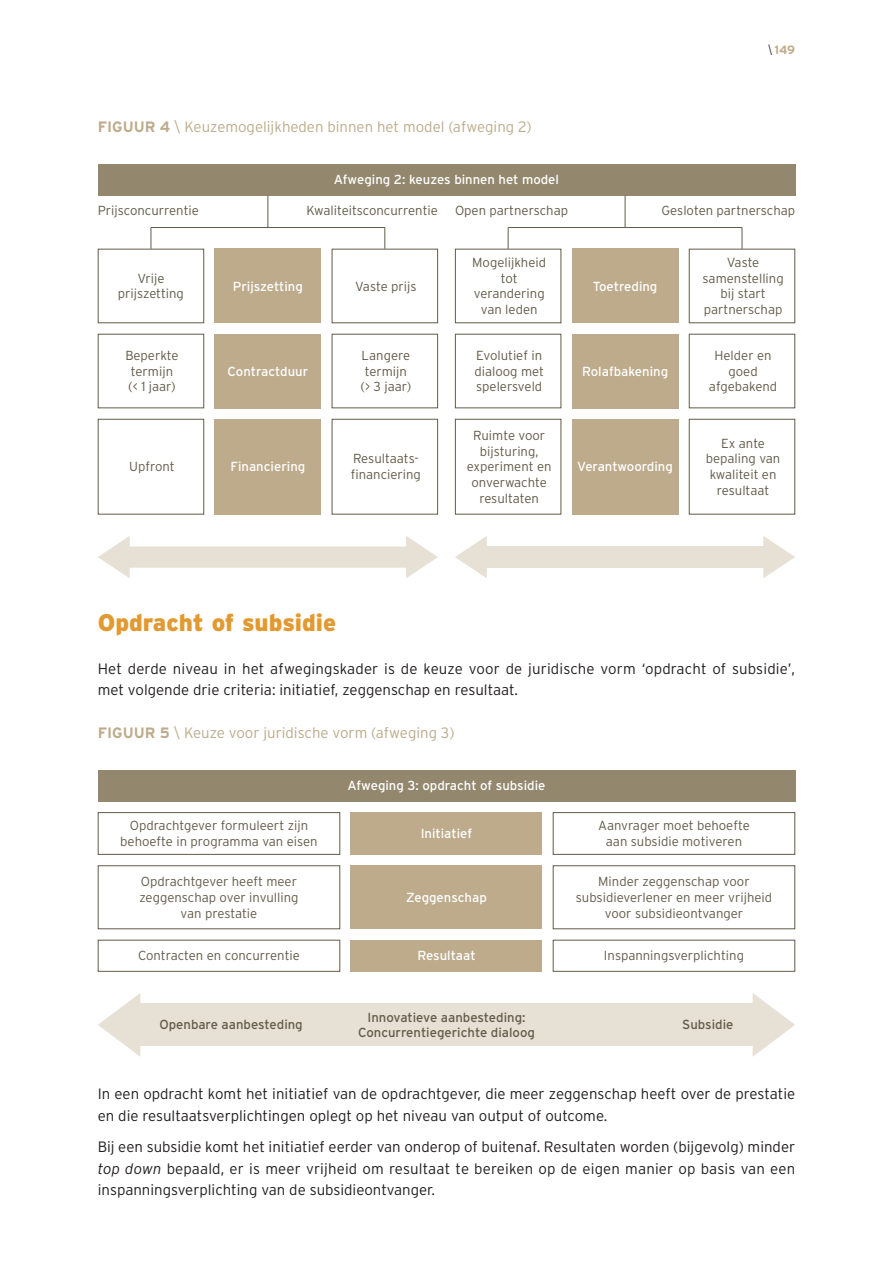
<style>
.page{position:relative;width:893px;height:1263px;background:#fff}
.page>*{position:absolute;margin:0;border:0;box-sizing:border-box;transform-origin:0 0}
.t1{font:900 24px "Interstate";color:#e39931}
.t2{font:300 15px/21.3px "Interstate";color:#231f20}
.t3{font:300 15px "Interstate";color:#bdab8b}
.t4{font:300 13.2px/15.8px "Interstate";color:#635b49;text-align:center}
.t5{font:13.2px "Interstate";color:#fff}
.t6{font:13.2px "Interstate";color:#635b49}
.t7{font:700 12px "Interstate";color:#bdab8b}
.s1{font-weight:700}
.s2{font-family:"Interstate Condensed";font-weight:300;color:#231f20}
.s3{font-style:italic}
</style>
<div class="page">
<div style="left:98px;top:164px;width:697px;height:32px;background:#93886e"></div>
<svg style="left:98px;top:536px;width:340px;height:42px"></svg>
<div style="left:215px;top:249px;width:106px;height:74px;background:#bdab8b"></div>
<div style="left:98px;top:249px;width:106px;height:74px;border:1px solid #635b49"></div>
<div style="left:215px;top:334px;width:106px;height:74px;background:#bdab8b"></div>
<div style="left:98px;top:334px;width:106px;height:74px;border:1px solid #635b49"></div>
<div style="left:215px;top:419px;width:106px;height:95px;background:#bdab8b"></div>
<div style="left:98px;top:419px;width:106px;height:95px;border:1px solid #635b49"></div>
<div style="left:332px;top:249px;width:106px;height:74px;border:1px solid #635b49"></div>
<div style="left:332px;top:334px;width:106px;height:74px;border:1px solid #635b49"></div>
<div style="left:332px;top:419px;width:106px;height:95px;border:1px solid #635b49"></div>
<div style="left:572px;top:249px;width:106px;height:74px;background:#bdab8b"></div>
<div style="left:455px;top:249px;width:106px;height:74px;border:1px solid #635b49"></div>
<div style="left:572px;top:334px;width:106px;height:74px;background:#bdab8b"></div>
<div style="left:455px;top:334px;width:106px;height:74px;border:1px solid #635b49"></div>
<div style="left:572px;top:419px;width:106px;height:95px;background:#bdab8b"></div>
<div style="left:455px;top:419px;width:106px;height:95px;border:1px solid #635b49"></div>
<div style="left:689px;top:249px;width:106px;height:74px;border:1px solid #635b49"></div>
<div style="left:689px;top:334px;width:106px;height:74px;border:1px solid #635b49"></div>
<div style="left:689px;top:419px;width:106px;height:95px;border:1px solid #635b49"></div>
<div style="left:485px;top:546px;width:280px;height:22px;background:#e7e0d4"></div>
<svg style="left:455px;top:536px;width:32px;height:42px"></svg>
<svg style="left:763px;top:536px;width:32px;height:42px"></svg>
<hr style="left:267px;top:196px;width:1px;height:31px;background:#635b49">
<hr style="left:625px;top:196px;width:1px;height:31px;background:#635b49">
<svg style="left:151px;top:228px;width:1px;height:21px"></svg>
<svg style="left:384px;top:228px;width:1px;height:21px"></svg>
<svg style="left:508px;top:228px;width:1px;height:21px"></svg>
<svg style="left:742px;top:227px;width:1px;height:22px"></svg>
<hr style="left:151px;top:227px;width:234px;height:1px;background:#635b49">
<hr style="left:508px;top:227px;width:234px;height:1px;background:#635b49">
<div style="left:98px;top:770px;width:697px;height:31px;background:#93886e"></div>
<div style="left:138px;top:1003px;width:617px;height:43px;background:#e7e0d4"></div>
<div style="left:351px;top:812px;width:191px;height:43px;background:#bdab8b"></div>
<div style="left:98px;top:812px;width:242px;height:43px;border:1px solid #635b49"></div>
<div style="left:553px;top:812px;width:242px;height:43px;border:1px solid #635b49"></div>
<div style="left:351px;top:940px;width:191px;height:32px;background:#bdab8b"></div>
<div style="left:98px;top:940px;width:242px;height:32px;border:1px solid #635b49"></div>
<div style="left:553px;top:940px;width:242px;height:32px;border:1px solid #635b49"></div>
<div style="left:351px;top:865px;width:191px;height:64px;background:#bdab8b"></div>
<div style="left:98px;top:865px;width:242px;height:64px;border:1px solid #635b49"></div>
<div style="left:553px;top:865px;width:242px;height:64px;border:1px solid #635b49"></div>
<svg style="left:98px;top:993px;width:42px;height:63px"></svg>
<svg style="left:753px;top:993px;width:42px;height:63px"></svg>
<p class="t3" style="left:98px;top:121px;width:436px"><span class="s1">FIGUUR 4</span> \ Keuzemogelijkheden binnen het model (afweging 2)</p>
<p class="t5" style="left:334px;top:175px;width:227px">Afweging 2: keuzes binnen het model</p>
<p class="t7" style="left:768px;top:45px;width:28px"><span class="s2">\</span> 149</p>
<p class="t4" style="left:98px;top:203px;width:103px">Prijsconcurrentie</p>
<p class="t4" style="left:307px;top:203px;width:133px">Kwaliteitsconcurrentie</p>
<p class="t4" style="left:455px;top:203px;width:115px">Open partnerschap</p>
<p class="t4" style="left:662px;top:203px;width:135px">Gesloten partnerschap</p>
<p class="t4" style="left:118px;top:271px;width:68px">Vrije prijszetting</p>
<p class="t4" style="left:125px;top:348px;width:55px">Beperkte termijn</p>
<p class="t4" style="left:128px;top:380px;width:49px">(&lt; 1 jaar)</p>
<p class="t5" style="left:233px;top:281px;width:71px">Prijszetting</p>
<p class="t5" style="left:228px;top:366px;width:82px">Contractduur</p>
<p class="t4" style="left:355px;top:279px;width:63px">Vaste prijs</p>
<p class="t4" style="left:362px;top:348px;width:50px;text-align:left">Langere termijn</p>
<p class="t4" style="left:361px;top:380px;width:52px">(&gt; 3 jaar)</p>
<p class="t4" style="left:472px;top:256px;width:75px">Mogelijkheid tot verandering van leden</p>
<p class="t4" style="left:474px;top:348px;width:71px;text-align:left">Evolutief in dialoog met spelersveld</p>
<p class="t5" style="left:593px;top:281px;width:66px">Toetreding</p>
<p class="t5" style="left:582px;top:366px;width:88px">Rolafbakening</p>
<p class="t4" style="left:702px;top:256px;width:83px">Vaste samenstelling bij start partnerschap</p>
<p class="t4" style="left:709px;top:348px;width:70px">Helder en goed afgebakend</p>
<p class="t4" style="left:129px;top:460px;width:47px">Upfront</p>
<p class="t5" style="left:230px;top:462px;width:76px">Financiering</p>
<p class="t4" style="left:351px;top:452px;width:72px;text-align:left">Resultaats&shy;financiering</p>
<p class="t4" style="left:467px;top:428px;width:86px">Ruimte voor bijsturing, experiment en onverwachte resultaten</p>
<p class="t5" style="left:577px;top:462px;width:97px">Verantwoording</p>
<p class="t4" style="left:706px;top:436px;width:76px">Ex ante bepaling van kwaliteit en resultaat</p>
<p class="t1" style="left:98px;top:614px;width:240px">Opdracht of subsidie</p>
<p class="t2" style="left:98px;top:659px;width:699px">Het derde niveau in het afwegingskader is de keuze voor de juridische vorm ‘opdracht of subsidie’, met volgende drie criteria: initiatief, zeggenschap en resultaat.</p>
<p class="t3" style="left:98px;top:727px;width:358px"><span class="s1">FIGUUR 5</span> \ Keuze voor juridische vorm (afweging 3)</p>
<p class="t5" style="left:348px;top:781px;width:199px">Afweging 3: opdracht of subsidie</p>
<p class="t4" style="left:120px;top:819px;width:199px">Opdrachtgever formuleert zijn behoefte in programma van eisen</p>
<p class="t4" style="left:598px;top:819px;width:153px">Aanvrager moet behoefte aan subsidie motiveren</p>
<p class="t5" style="left:421px;top:828px;width:53px">Initiatief</p>
<p class="t4" style="left:139px;top:875px;width:161px">Opdrachtgever heeft meer zeggenschap over invulling van prestatie</p>
<p class="t4" style="left:576px;top:875px;width:198px">Minder zeggenschap voor subsidieverlener en meer vrijheid voor subsidieontvanger</p>
<p class="t5" style="left:406px;top:892px;width:82px">Zeggenschap</p>
<p class="t4" style="left:138px;top:949px;width:163px">Contracten en concurrentie</p>
<p class="t5" style="left:417px;top:951px;width:60px">Resultaat</p>
<p class="t4" style="left:604px;top:949px;width:142px">Inspanningsverplichting</p>
<p class="t6" style="left:159px;top:1019px;width:145px">Openbare aanbesteding</p>
<p class="t6" style="left:367px;top:1012px;width:160px">Innovatieve aanbesteding:</p>
<p class="t6" style="left:358px;top:1028px;width:178px">Concurrentiegerichte dialoog</p>
<p class="t6" style="left:682px;top:1019px;width:53px">Subsidie</p>
<p class="t2" style="left:98px;top:1084px;width:699px">In een opdracht komt het initiatief van de opdrachtgever, die meer zeggenschap heeft over de prestatie en die resultaatsverplichtingen oplegt op het niveau van output of outcome.</p>
<p class="t2" style="left:98px;top:1138px;width:699px;text-align:justify">Bij een subsidie komt het initiatief eerder van onderop of buitenaf. Resultaten worden (bijgevolg) minder <span class="s3">top down</span> bepaald, er is meer vrijheid om resultaat te bereiken op de eigen manier op basis van een inspanningsverplichting van de subsidieontvanger.</p>
</div>
